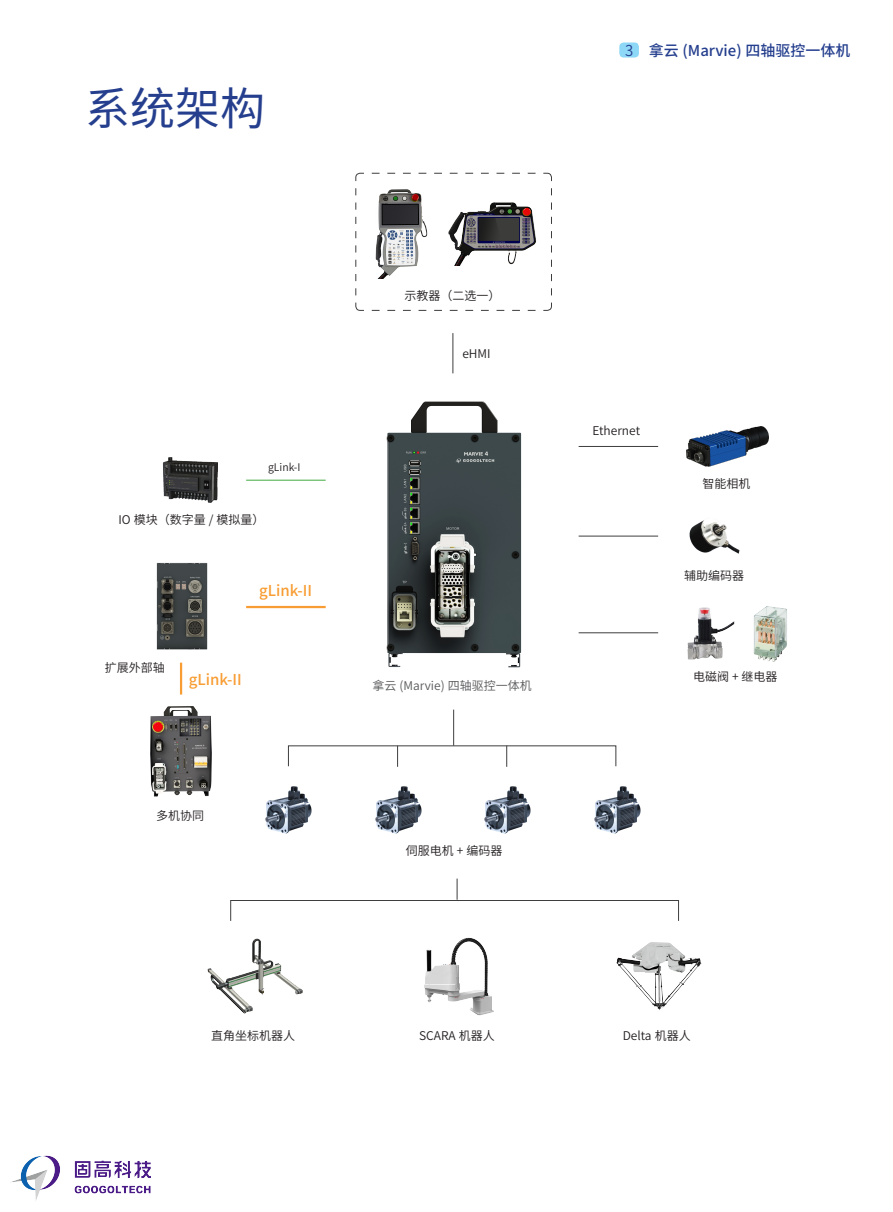
<style>
.page{position:relative;width:893px;height:1212px;background:#fff}
.page>*{position:absolute;margin:0;border:0;box-sizing:border-box;transform-origin:0 0}
.大标题{font:45px "Source Han Sans CN";color:#253f8e}
.t1{font:500 15px "Source Han Sans CN";color:#253f8e}
.正文{font:500 15px "Source Han Sans CN";color:#f89d33}
.正文-2{font:12px "Source Han Sans CN";color:#231f20}
.t2{font:12px "Source Han Sans CN";color:#57585a}
.正文-3{font:10.5px "Source Han Sans CN";color:#231f20}
.s1{font-weight:400}
</style>
<div class="page">
<div style="left:619px;top:43px;width:20px;height:15px;background:#8dd7f7;border-radius:4px"></div>
<img style="left:12px;top:1155px;width:139px;height:45px">
<img style="left:686px;top:426px;width:83px;height:41px">
<img style="left:689px;top:520px;width:51px;height:34px">
<img style="left:687px;top:606px;width:100px;height:55px">
<img style="left:163px;top:458px;width:55px;height:45px">
<img style="left:265px;top:786px;width:47px;height:48px">
<img style="left:375px;top:786px;width:46px;height:48px">
<img style="left:484px;top:786px;width:47px;height:48px">
<img style="left:594px;top:786px;width:46px;height:48px">
<img style="left:151px;top:706px;width:60px;height:91px">
<img style="left:207px;top:938px;width:96px;height:76px">
<img style="left:424px;top:937px;width:70px;height:78px">
<img style="left:616px;top:942px;width:86px;height:68px">
<img style="left:156px;top:562px;width:52px;height:88px">
<svg style="left:355px;top:173px;width:197px;height:138px"></svg>
<hr style="left:452px;top:333px;width:1px;height:40px;background:#3e3e3f">
<hr style="left:246px;top:480px;width:80px;height:1px;background:#56b455">
<hr style="left:579px;top:446px;width:79px;height:1px;background:#3e3e3f">
<hr style="left:579px;top:536px;width:79px;height:1px;background:#3e3e3f">
<hr style="left:579px;top:632px;width:79px;height:1px;background:#3e3e3f">
<hr style="left:246px;top:606px;width:80px;height:2px;background:#f89d33">
<hr style="left:180px;top:663px;width:2px;height:31px;background:#f89d33">
<div style="left:230px;top:900px;width:449px;height:21px;border:1px solid #3e3e3f"></div>
<svg style="left:397px;top:746px;width:1px;height:21px"></svg>
<svg style="left:506px;top:746px;width:1px;height:21px"></svg>
<svg style="left:457px;top:878px;width:1px;height:22px"></svg>
<hr style="left:453px;top:710px;width:1px;height:36px;background:#3e3e3f">
<img style="left:386px;top:401px;width:136px;height:267px">
<p class="大标题" style="left:85px;top:83px;width:181px">系统架构</p>
<p class="t1" style="left:625px;top:42px;width:227px"><span class="s1">3</span> 拿云 (Marvie) 四轴驱控一体机</p>
<p class="正文-3" style="left:268px;top:461px;width:34px">gLink-I</p>
<p class="正文-2" style="left:118px;top:513px;width:147px">IO 模块（数字量 / 模拟量）</p>
<p class="正文-2" style="left:105px;top:661px;width:61px">扩展外部轴</p>
<p class="正文" style="left:259px;top:582px;width:54px">gLink-II</p>
<p class="正文" style="left:189px;top:671px;width:54px">gLink-II</p>
<p class="正文-2" style="left:156px;top:809px;width:50px">多机协同</p>
<p class="正文-2" style="left:405px;top:289px;width:97px">示教器（二选一）</p>
<p class="正文-2" style="left:462px;top:347px;width:30px">eHMI</p>
<p class="t2" style="left:373px;top:678px;width:161px">拿云 (Marvie) 四轴驱控一体机</p>
<p class="正文-2" style="left:406px;top:844px;width:98px">伺服电机 + 编码器</p>
<p class="正文-2" style="left:592px;top:424px;width:49px">Ethernet</p>
<p class="正文-2" style="left:703px;top:477px;width:49px">智能相机</p>
<p class="正文-2" style="left:684px;top:569px;width:61px">辅助编码器</p>
<p class="正文-2" style="left:693px;top:669px;width:86px">电磁阀 + 继电器</p>
<p class="正文-2" style="left:211px;top:1028px;width:85px">直角坐标机器人</p>
<p class="正文-2" style="left:419px;top:1028px;width:77px">SCARA 机器人</p>
<p class="正文-2" style="left:623px;top:1028px;width:69px">Delta 机器人</p>
</div>
